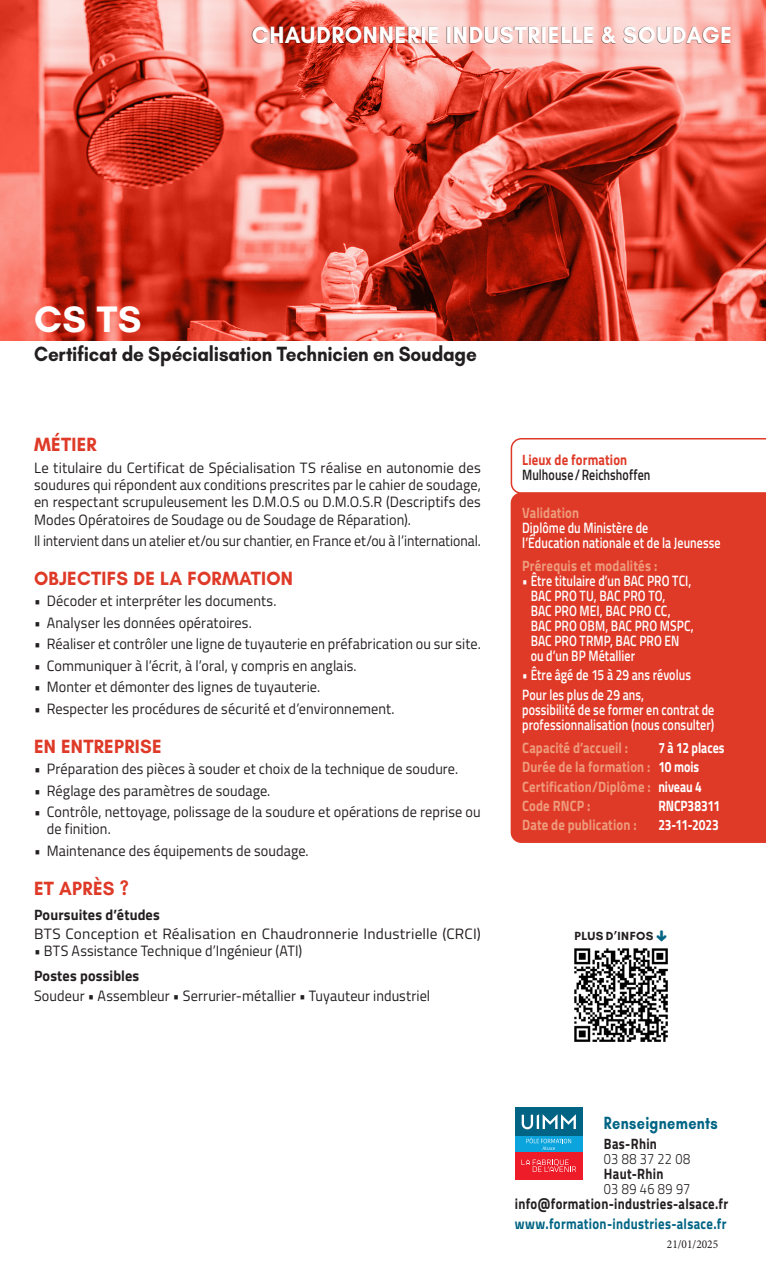
<style>
.page{position:relative;width:766px;height:1263px;background:#fff}
.page>*{position:absolute;margin:0;border:0;box-sizing:border-box;transform-origin:0 0}
.TITRES_BLANCS_FORMAT{font:700 37.5px "Glacial Indifference";color:#fff}
.Titres_entête_fiches{font:700 24px "Glacial Indifference";letter-spacing:.03em;color:#fff;scale:.95 1}
.Nom_de_la_spécialité{font:700 21px "Glacial Indifference";letter-spacing:-.01em;color:#231f20;scale:.9 1}
.Titres_Rubriques_-_C{font:700 19.5px "Glacial Indifference";letter-spacing:.015em;color:#df3927;scale:.95 1}
.Textes_Intros{font:700 18px "Glacial Indifference";letter-spacing:.02em;color:#016484;scale:.8 1}
.textes_courants_fich{font:15px/17.2px "Titillium";letter-spacing:.005em;color:#231f20;scale:.95 1}
.textes_courants_fich-2{font:15px/17.2px "Titillium";letter-spacing:.005em;color:#231f20;text-align:justify}
.Textes_courants_Lieu{font:600 15px/15px "Titillium";letter-spacing:.005em;color:#fff;scale:.8 1}
.Lieu_et_validation_C{font:700 15px "Titillium";letter-spacing:.01em;color:#ee9b7c;scale:.85 1}
.textes_courants_fich-3{font:15px "Titillium";letter-spacing:.005em;color:#231f20;scale:.92 1}
.Textes_Intros-2{font:300 15px/15px "Titillium";letter-spacing:.03em;color:#231f20;scale:.85 1}
.Textes_Intros-3{font:700 15px "Titillium";letter-spacing:.025em;color:#231f20;scale:.85 1}
.Textes_Intros-4{font:700 15px "Titillium";letter-spacing:.025em;color:#016484;scale:.85 1}
.Sous-titres_textes_c{font:700 15px "Titillium";letter-spacing:.01em;color:#231f20;scale:.95 1}
.Lieu_et_validation_C-2{font:700 15px "Titillium";letter-spacing:-.005em;color:#fff;scale:.8 1}
.Textes_courants_Lieu-2{font:600 15px "Titillium";letter-spacing:.005em;color:#231f20;scale:.8 1}
.Ligne_Prérequis_CI{font:700 15px "Titillium";letter-spacing:.015em;color:#ee9b7c;scale:.85 1}
.Lieu_et_validation_C-3{font:700 15px "Titillium";letter-spacing:.01em;color:#df3927;scale:.85 1}
.t1{font:700 12px "Glacial Indifference";letter-spacing:.03em;color:#231f20}
.t2{font:12px "Minion Pro";color:#231f20;scale:.95 1}
.s1{color:#fff}
.s2{font-weight:700}
</style>
<div class="page">
<img style="left:0;top:0;width:765px;height:340px">
<div style="left:251px;top:27px;width:478px;height:17px;background:#000;opacity:.5"></div>
<svg style="left:510px;top:438px;width:255px;height:54px"></svg>
<div style="left:510px;top:492px;width:255px;height:351px;background:#df3927"></div>
<div style="left:514px;top:1107px;width:68px;height:29px;background:#016484"></div>
<svg style="left:521px;top:1114px;width:54px;height:15px"></svg>
<div style="left:514px;top:1151px;width:68px;height:29px;background:#ee1c28"></div>
<svg style="left:521px;top:1159px;width:55px;height:13px"></svg>
<div style="left:514px;top:1136px;width:68px;height:15px;background:#0ca4dc"></div>
<svg style="left:526px;top:1138px;width:45px;height:12px"></svg>
<img style="left:574px;top:948px;width:94px;height:94px">
<p class="Titres_entête_fiches" style="left:251px;top:20px;width:507px">CHAUDRONNERIE INDUSTRIELLE &amp; SOUDAGE</p>
<p class="TITRES_BLANCS_FORMAT" style="left:34px;top:296px;width:109px">CS TS</p>
<p class="Nom_de_la_spécialité" style="left:34px;top:341px;width:493px">Certificat de Spécialisation Technicien en Soudage</p>
<p class="Titres_Rubriques_-_C" style="left:34px;top:433px;width:68px">MÉTIER</p>
<p class="textes_courants_fich-2" style="left:34px;top:458px;width:448px">Le titulaire du Certificat de Spécialisation TS réalise en autonomie des soudures qui répondent aux conditions prescrites par le cahier de soudage, en respectant scrupuleusement les D.M.O.S ou D.M.O.S.R (Descriptifs des Modes Opératoires de Soudage ou de Soudage de Réparation).</p>
<p class="textes_courants_fich-3" style="left:34px;top:530px;width:487px">Il intervient dans un atelier et/ou sur chantier, en France et/ou à l’international.</p>
<p class="Titres_Rubriques_-_C" style="left:34px;top:566px;width:274px">OBJECTIFS DE LA FORMATION</p>
<p class="textes_courants_fich" style="left:34px;top:592px;width:256px">• Décoder et interpréter les documents.</p>
<p class="textes_courants_fich" style="left:34px;top:613px;width:231px">• Analyser les données opératoires.</p>
<p class="textes_courants_fich" style="left:34px;top:635px;width:471px">• Réaliser et contrôler une ligne de tuyauterie en préfabrication ou sur site.</p>
<p class="textes_courants_fich" style="left:34px;top:656px;width:341px">• Communiquer à l’écrit, à l’oral, y compris en anglais.</p>
<p class="textes_courants_fich" style="left:34px;top:678px;width:302px">• Monter et démonter des lignes de tuyauterie.</p>
<p class="textes_courants_fich" style="left:34px;top:699px;width:381px">• Respecter les procédures de sécurité et d’environnement.</p>
<p class="Titres_Rubriques_-_C" style="left:34px;top:734px;width:136px">EN ENTREPRISE</p>
<p class="textes_courants_fich" style="left:34px;top:759px;width:448px">• Préparation des pièces à souder et choix de la technique de soudure.</p>
<p class="textes_courants_fich" style="left:34px;top:781px;width:250px">• Réglage des paramètres de soudage.</p>
<p class="textes_courants_fich" style="left:47px;top:802px;width:458px;text-indent:-13px">• Contrôle, nettoyage, polissage de la soudure et opérations de reprise ou de finition.</p>
<p class="textes_courants_fich" style="left:34px;top:841px;width:290px">• Maintenance des équipements de soudage.</p>
<p class="Titres_Rubriques_-_C" style="left:34px;top:876px;width:101px">ET APRÈS ?</p>
<p class="Sous-titres_textes_c" style="left:34px;top:903px;width:134px">Poursuites d’études</p>
<p class="textes_courants_fich-2" style="left:34px;top:924px;width:448px">BTS Conception et Réalisation en Chaudronnerie Industrielle (CRCI)</p>
<p class="textes_courants_fich" style="left:34px;top:942px;width:284px">• BTS Assistance Technique d’Ingénieur (ATI)</p>
<p class="Sous-titres_textes_c" style="left:34px;top:964px;width:112px">Postes possibles</p>
<p class="textes_courants_fich" style="left:34px;top:986px;width:418px">Soudeur • Assembleur • Serrurier-métallier • Tuyauteur industriel</p>
<p class="Lieu_et_validation_C-3" style="left:522px;top:448px;width:125px">Lieux de formation</p>
<p class="Textes_courants_Lieu-2" style="left:522px;top:463px;width:162px">Mulhouse/Reichshoffen</p>
<p class="Lieu_et_validation_C" style="left:522px;top:501px;width:68px">Validation</p>
<p class="Textes_courants_Lieu" style="left:522px;top:519px;width:249px">Diplôme du Ministère de<br>l’Éducation nationale et de la Jeunesse</p>
<p class="Ligne_Prérequis_CI" style="left:522px;top:554px;width:160px">Prérequis et modalités :</p>
<p class="Textes_courants_Lieu" style="left:530px;top:573px;width:205px;text-indent:-9px">• Être titulaire d’un BAC PRO TCI,<br>BAC PRO TU, BAC PRO TO,<br>BAC PRO MEI, BAC PRO CC,<br>BAC PRO OBM, BAC PRO MSPC,<br>BAC PRO TRMP, BAC PRO EN ou d’un BP Métallier</p>
<p class="Textes_courants_Lieu" style="left:522px;top:667px;width:212px">• Être âgé de 15 à 29 ans révolus</p>
<p class="Textes_courants_Lieu" style="left:522px;top:686px;width:242px">Pour les plus de 29 ans,<br>possibilité de se former en contrat de professionnalisation (nous consulter)</p>
<p class="Lieu_et_validation_C" style="left:522px;top:736px;width:126px">Capacité d’accueil :</p>
<p class="Lieu_et_validation_C-2" style="left:658px;top:736px;width:84px">7 à 12 places</p>
<p class="Lieu_et_validation_C" style="left:522px;top:756px;width:210px">Durée de la formation : <span class="s1">10 mois</span></p>
<p class="Lieu_et_validation_C" style="left:522px;top:775px;width:213px">Certification/Diplôme : <span class="s1">niveau 4</span></p>
<p class="Lieu_et_validation_C" style="left:522px;top:794px;width:82px">Code RNCP :</p>
<p class="Lieu_et_validation_C-2" style="left:658px;top:794px;width:79px">RNCP38311</p>
<p class="Lieu_et_validation_C" style="left:522px;top:813px;width:136px">Date de publication :</p>
<p class="Lieu_et_validation_C-2" style="left:658px;top:813px;width:77px">23-11-2023</p>
<p class="t1" style="left:574px;top:928px;width:80px">PLUS D’INFOS</p>
<p class="Textes_Intros" style="left:603px;top:1112px;width:144px">Renseignements</p>
<p class="Textes_Intros-2" style="left:603px;top:1135px;width:103px"><span class="s2">Bas-Rhin<br></span>03 88 37 22 08</p>
<p class="Textes_Intros-2" style="left:603px;top:1165px;width:103px"><span class="s2">Haut-Rhin<br></span>03 89 46 89 97</p>
<p class="Textes_Intros-3" style="left:514px;top:1192px;width:252px">info@formation-industries-alsace.fr</p>
<p class="Textes_Intros-4" style="left:514px;top:1212px;width:250px">www.formation-industries-alsace.fr</p>
<p class="t2" style="left:666px;top:1236px;width:56px">21/01/2025</p>
</div>
